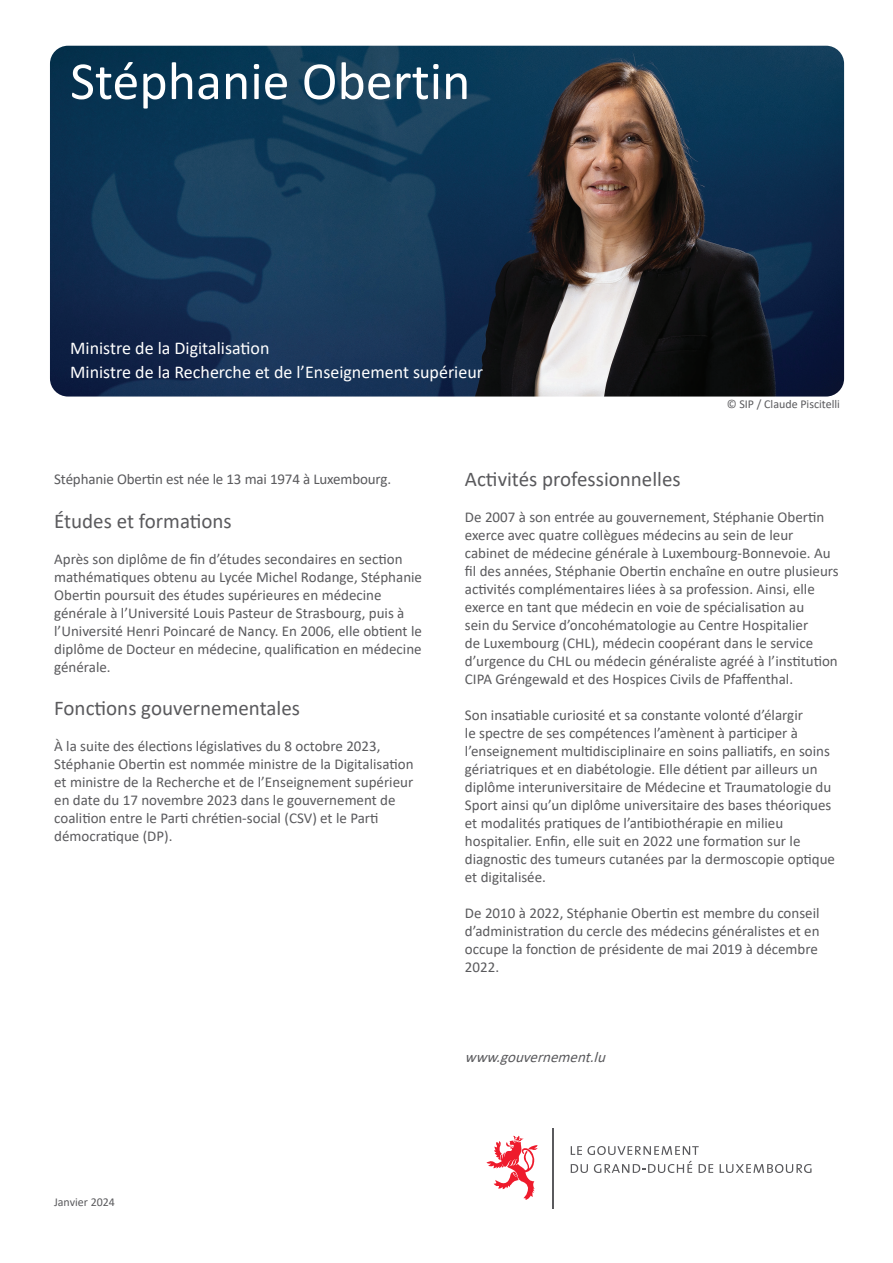
<style>
.page{position:relative;width:893px;height:1263px;background:#fff}
.page>*{position:absolute;margin:0;border:0;box-sizing:border-box;transform-origin:0 0}
.t1{font:54px "Calibri";color:#fff}
.t2{font:21px "Calibri";color:#5a5a5d}
.t3{font:18px/24px "Calibri";color:#fff}
.t4{font:15px/18px "Calibri";color:#5a5a5d}
.t5{font:italic 15px "Calibri";color:#5a5a5d}
.t6{font:12px "Calibri";color:#5a5a5d}
</style>
<div class="page">
<img style="left:50px;top:46px;width:794px;height:350px">
<svg style="left:486px;top:1135px;width:52px;height:65px"></svg>
<hr style="left:552px;top:1128px;width:1px;height:81px;background:#5a5a5d">
<svg style="left:571px;top:1146px;width:142px;height:27px"></svg>
<svg style="left:720px;top:1164px;width:91px;height:9px"></svg>
<h1 class="t1" style="left:70px;top:44px;width:402px">Stéphanie Obertin</h1>
<p class="t3" style="left:70px;top:336px;width:414px">Ministre de la Digitalisation<br>Ministre de la Recherche et de l’Enseignement supérieur</p>
<p class="t6" style="left:727px;top:395px;width:115px">© SIP / Claude Piscitelli</p>
<p class="t4" style="left:54px;top:470px;width:338px">Stéphanie Obertin est née le 13 mai 1974 à Luxembourg.</p>
<h2 class="t2" style="left:54px;top:506px;width:179px">Études et formations</h2>
<p class="t4" style="left:54px;top:549px;width:369px">Après son diplôme de fin d’études secondaires en section mathématiques obtenu au Lycée Michel Rodange, Stéphanie Obertin poursuit des études supérieures en médecine générale à l’Université Louis Pasteur de Strasbourg, puis à l’Université Henri Poincaré de Nancy. En 2006, elle obtient le diplôme de Docteur en médecine, qualification en médecine générale.</p>
<h2 class="t2" style="left:54px;top:693px;width:247px">Fonctions gouvernementales</h2>
<p class="t4" style="left:54px;top:736px;width:361px">À la suite des élections législatives du 8 octobre 2023, Stéphanie Obertin est nommée ministre de la Digitalisation et ministre de la Recherche et de l’Enseignement supérieur en date du 17 novembre 2023 dans le gouvernement de coalition entre le Parti chrétien-social (CSV) et le Parti démocratique (DP).</p>
<h2 class="t2" style="left:465px;top:465px;width:217px">Activités professionnelles</h2>
<p class="t4" style="left:465px;top:508px;width:375px">De 2007 à son entrée au gouvernement, Stéphanie Obertin exerce avec quatre collègues médecins au sein de leur cabinet de médecine générale à Luxembourg-Bonnevoie. Au fil des années, Stéphanie Obertin enchaîne en outre plusieurs activités complémentaires liées à sa profession. Ainsi, elle exerce en tant que médecin en voie de spécialisation au<br>sein du Service d’oncohématologie au Centre Hospitalier<br>de Luxembourg (CHL), médecin coopérant dans le service d’urgence du CHL ou médecin généraliste agréé à l’institution CIPA Gréngewald et des Hospices Civils de Pfaffenthal.</p>
<p class="t4" style="left:465px;top:706px;width:372px">Son insatiable curiosité et sa constante volonté d’élargir<br>le spectre de ses compétences l’amènent à participer à l’enseignement multidisciplinaire en soins palliatifs, en soins gériatriques et en diabétologie. Elle détient par ailleurs un diplôme interuniversitaire de Médecine et Traumatologie du Sport ainsi qu’un diplôme universitaire des bases théoriques et modalités pratiques de l’antibiothérapie en milieu hospitalier. Enfin, elle suit en 2022 une formation sur le diagnostic des tumeurs cutanées par la dermoscopie optique et digitalisée.</p>
<p class="t4" style="left:465px;top:904px;width:356px;text-align:justify">De 2010 à 2022, Stéphanie Obertin est membre du conseil d’administration du cercle des médecins généralistes et en occupe la fonction de présidente de mai 2019 à décembre 2022.</p>
<p class="t5" style="left:465px;top:1047px;width:147px">www.gouvernement.lu</p>
<p class="t6" style="left:54px;top:1193px;width:63px">Janvier 2024</p>
</div>
